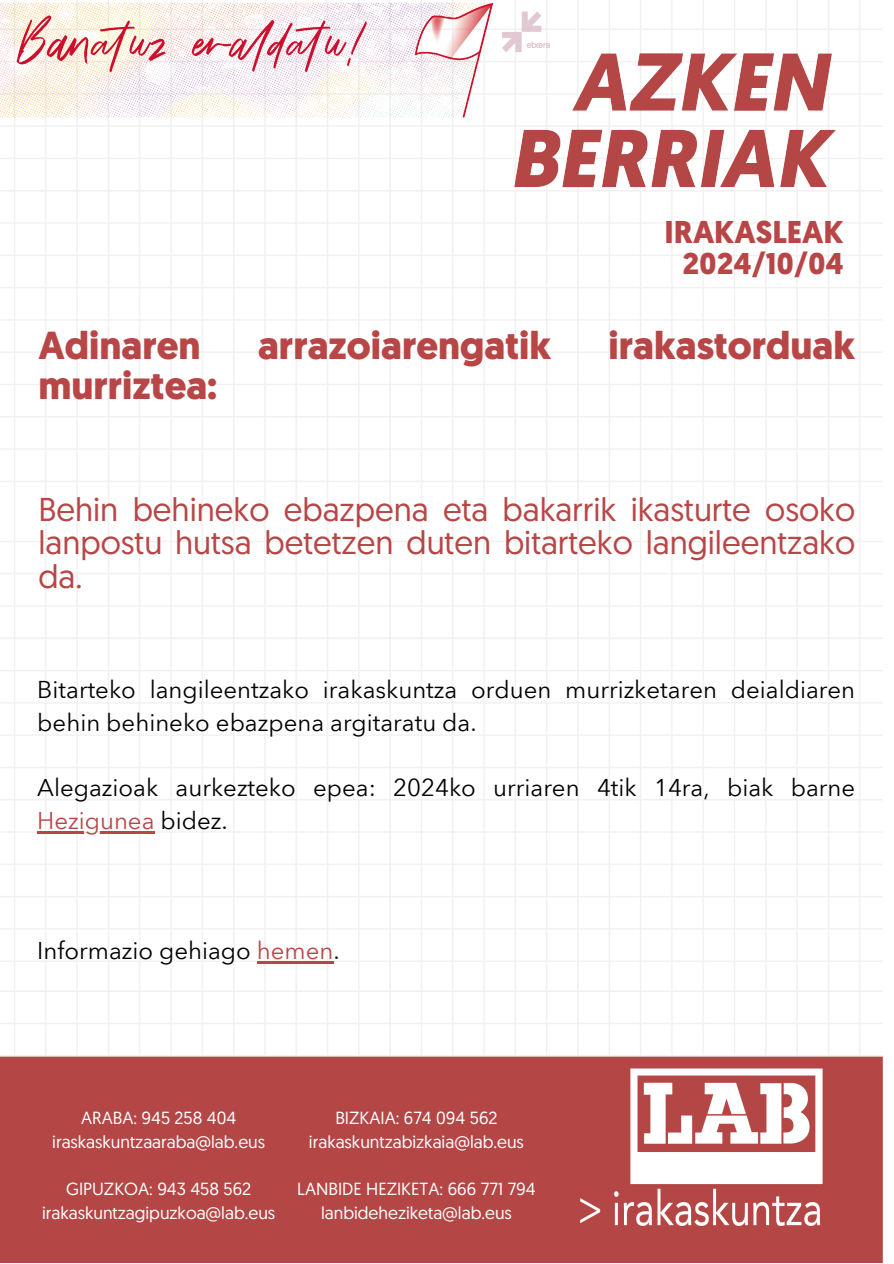
<style>
.page{position:relative;width:894px;height:1264px;background:#fff}
.page>*{position:absolute;margin:0;border:0;box-sizing:border-box;transform-origin:0 0}
.t1{font:700 39px "Geomanist";color:#b84646}
.t2{font:33px/33.8px "Geomanist";color:#b84646;text-align:justify}
.t3{font:700 31.5px "Geomanist";color:#b84646}
.t4{font:700 30px "Geomanist";color:#b84646}
.t5{font:24px/32.7px "Avenir Next Arabic";color:#000}
.t6{font:24px "Avenir Next Arabic";color:#b84646}
.t7{font:17.55px "Geomanist";color:#fff}
.s1{color:#000}
.s2{color:#b84646}
</style>
<div class="page">
<img style="left:0;top:0;width:882px;height:1262px">
<hr style="left:37px;top:831px;width:117px;height:2px;background:#b84646">
<hr style="left:257px;top:961px;width:76px;height:2px;background:#b84646">
<h2 class="t3" style="left:664px;top:219px;width:180px">IRAKASLEAK</h2>
<h2 class="t4" style="left:682px;top:251px;width:162px">2024/10/04</h2>
<p class="t1" style="left:38px;top:330px;width:164px">Adinaren</p>
<p class="t1" style="left:258px;top:330px;width:294px">arrazoiarengatik</p>
<p class="t1" style="left:608px;top:330px;width:248px">irakastorduak</p>
<p class="t1" style="left:38px;top:369px;width:180px">murriztea:</p>
<h2 class="t2" style="left:38px;top:495px;width:818px">Behin behineko ebazpena eta bakarrik ikasturte osoko lanpostu hutsa betetzen duten bitarteko langileentzako da.</h2>
<p class="t5" style="left:37px;top:673px;width:819px">Bitarteko langileentzako irakaskuntza orduen murrizketaren deialdiaren behin behineko ebazpena argitaratu da.</p>
<p class="t5" style="left:37px;top:771px;width:819px">Alegazioak aurkezteko epea: 2024ko urriaren 4tik 14ra, biak barne</p>
<p class="t6" style="left:37px;top:806px;width:192px">Hezigunea <span class="s1">bidez.</span></p>
<p class="t5" style="left:37px;top:934px;width:304px">Informazio gehiago <span class="s2">hemen</span>.</p>
<h1 class="t7" style="left:81px;top:1110px;width:156px">ARABA: 945 258 404</h1>
<h3 class="t7" style="left:52px;top:1134px;width:214px">iraskaskuntzaaraba@lab.eus</h3>
<h4 class="t7" style="left:66px;top:1181px;width:186px">GIPUZKOA: 943 458 562</h4>
<h4 class="t7" style="left:42px;top:1205px;width:234px">irakaskuntzagipuzkoa@lab.eus</h4>
<h4 class="t7" style="left:335px;top:1110px;width:164px">BIZKAIA: 674 094 562</h4>
<p class="t7" style="left:309px;top:1134px;width:216px">irakaskuntzabizkaia@lab.eus</p>
<p class="t7" style="left:297px;top:1181px;width:240px">LANBIDE HEZIKETA: 666 771 794</p>
<p class="t7" style="left:321px;top:1205px;width:192px">lanbideheziketa@lab.eus</p>
</div>
